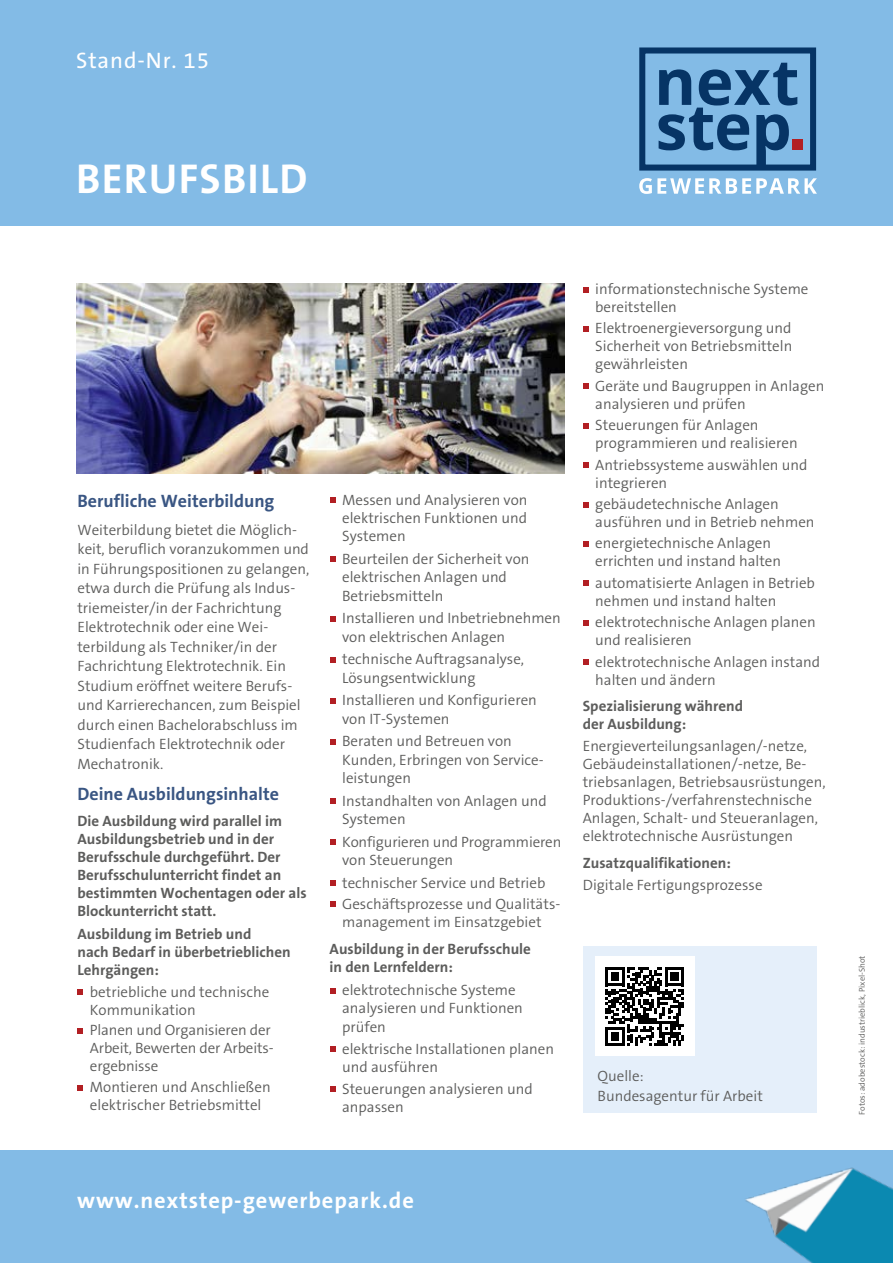
<style>
.page{position:relative;width:893px;height:1263px;background:#fff}
.page>*{position:absolute;margin:0;border:0;box-sizing:border-box;transform-origin:0 0}
.t1{font:700 42px "The Sans B7";letter-spacing:.03em;color:#fff}
.t2{font:700 22.5px "The Sans B7";letter-spacing:.04em;color:#fff}
.t3{font:22.5px "The Sans B5 Plain";letter-spacing:.04em;color:#fff}
.t4{font:700 18px "The Sans B7";color:#3a5683}
.t5{font:300 15px/18px "The Sans B4";color:#5d5d5c}
.t6{font:700 15px/18px "The Sans B7";color:#5d5d5c}
.t7{font:300 8.4px "The Sans B4";color:#5d5d5c}
</style>
<div class="page">
<div style="left:583px;top:946px;width:233px;height:167px;background:#e5effa"></div>
<svg style="left:77px;top:989px;width:6px;height:6px"></svg>
<svg style="left:77px;top:1028px;width:6px;height:6px"></svg>
<svg style="left:77px;top:1085px;width:6px;height:5px"></svg>
<img style="left:77px;top:283px;width:488px;height:190px">
<svg style="left:330px;top:497px;width:6px;height:6px"></svg>
<svg style="left:330px;top:556px;width:6px;height:6px"></svg>
<svg style="left:330px;top:616px;width:6px;height:6px"></svg>
<svg style="left:330px;top:657px;width:6px;height:6px"></svg>
<svg style="left:330px;top:698px;width:6px;height:6px"></svg>
<svg style="left:330px;top:739px;width:6px;height:6px"></svg>
<svg style="left:330px;top:798px;width:6px;height:6px"></svg>
<svg style="left:330px;top:839px;width:6px;height:6px"></svg>
<svg style="left:330px;top:880px;width:6px;height:6px"></svg>
<svg style="left:330px;top:901px;width:6px;height:6px"></svg>
<svg style="left:330px;top:988px;width:6px;height:5px"></svg>
<svg style="left:330px;top:1046px;width:6px;height:6px"></svg>
<svg style="left:330px;top:1086px;width:6px;height:6px"></svg>
<svg style="left:583px;top:287px;width:6px;height:6px"></svg>
<svg style="left:583px;top:326px;width:6px;height:6px"></svg>
<svg style="left:583px;top:383px;width:6px;height:6px"></svg>
<svg style="left:583px;top:423px;width:6px;height:6px"></svg>
<svg style="left:583px;top:462px;width:6px;height:6px"></svg>
<svg style="left:583px;top:502px;width:6px;height:6px"></svg>
<svg style="left:583px;top:541px;width:6px;height:6px"></svg>
<svg style="left:583px;top:580px;width:6px;height:6px"></svg>
<svg style="left:583px;top:620px;width:6px;height:6px"></svg>
<svg style="left:583px;top:659px;width:6px;height:6px"></svg>
<div style="left:595px;top:956px;width:100px;height:100px;background:#fff"></div>
<svg style="left:605px;top:967px;width:79px;height:78px"></svg>
<div style="left:0;top:0;width:893px;height:225px;background:#83bbe6"></div>
<div style="left:0;top:1150px;width:893px;height:113px;background:#83bbe6"></div>
<img style="left:745px;top:1167px;width:148px;height:96px">
<div style="left:639px;top:47px;width:177px;height:124px;border:6px solid #063465"></div>
<svg style="left:658px;top:63px;width:139px;height:102px"></svg>
<div style="left:792px;top:139px;width:10px;height:11px;background:#b21f23"></div>
<svg style="left:639px;top:178px;width:178px;height:16px"></svg>
<h2 class="t3" style="left:76px;top:48px;width:134px">Stand-Nr. 15</h2>
<h1 class="t1" style="left:76px;top:157px;width:233px">BERUFSBILD</h1>
<p class="t4" style="left:77px;top:491px;width:198px">Berufliche Weiterbildung</p>
<p class="t5" style="left:77px;top:521px;width:233px;line-height:19.5px">Weiterbildung bietet die Möglich&shy;keit, beruflich voranzukommen und in Führungspositionen zu gelangen, etwa durch die Prüfung als Indus&shy;triemeister/in der Fachrichtung<br>Elektrotechnik oder eine Wei&shy;terbildung als Techniker/in der<br>Fachrichtung Elektrotechnik. Ein<br>Studium eröffnet weitere Berufs&shy;und Karrierechancen, zum Beispiel durch einen Bachelorabschluss im<br>Studienfach Elektrotechnik oder<br>Mechatronik.</p>
<p class="t4" style="left:77px;top:784px;width:203px">Deine Ausbildungsinhalte</p>
<p class="t6" style="left:77px;top:813px;width:231px">Die Ausbildung wird parallel im<br>Ausbildungsbetrieb und in der<br>Berufsschule durchgeführt. Der<br>Berufsschulunterricht findet an bestimmten Wochentagen oder als<br>Blockunterricht statt.</p>
<p class="t6" style="left:77px;top:925px;width:215px">Ausbildung im Betrieb und<br>nach Bedarf in überbetrieblichen<br>Lehrgängen:</p>
<p class="t5" style="left:90px;top:984px;width:181px">betriebliche und technische<br>Kommunikation</p>
<p class="t5" style="left:90px;top:1022px;width:185px">Planen und Organisieren der<br>Arbeit, Bewerten der Arbeits&shy;ergebnisse</p>
<p class="t5" style="left:90px;top:1079px;width:182px">Montieren und Anschließen elektrischer Betriebsmittel</p>
<p class="t5" style="left:342px;top:491px;width:187px;text-align:justify">Messen und Analysieren von elektrischen Funktionen und Systemen</p>
<p class="t5" style="left:342px;top:551px;width:189px">Beurteilen der Sicherheit von elektrischen Anlagen und<br>Betriebsmitteln</p>
<p class="t5" style="left:342px;top:610px;width:220px">Installieren und Inbetriebnehmen von elektrischen Anlagen</p>
<p class="t5" style="left:342px;top:651px;width:184px">technische Auftragsanalyse,<br>Lösungsentwicklung</p>
<p class="t5" style="left:342px;top:692px;width:196px">Installieren und Konfigurieren von IT-Systemen</p>
<p class="t5" style="left:342px;top:733px;width:203px">Beraten und Betreuen von<br>Kunden, Erbringen von Service&shy;leistungen</p>
<p class="t5" style="left:342px;top:792px;width:206px">Instandhalten von Anlagen und<br>Systemen</p>
<p class="t5" style="left:342px;top:833px;width:221px">Konfigurieren und Programmieren von Steuerungen</p>
<p class="t5" style="left:342px;top:873px;width:220px;line-height:21.3px">technischer Service und Betrieb<br>Geschäftsprozesse und Qualitäts-</p>
<p class="t5" style="left:342px;top:914px;width:201px">management im Einsatzgebiet</p>
<p class="t6" style="left:330px;top:941px;width:203px">Ausbildung in der Berufsschule in den Lernfeldern:</p>
<p class="t5" style="left:342px;top:982px;width:182px">elektrotechnische Systeme analysieren und Funktionen prüfen</p>
<p class="t5" style="left:342px;top:1040px;width:213px">elektrische Installationen planen und ausführen</p>
<p class="t5" style="left:342px;top:1080px;width:192px">Steuerungen analysieren und anpassen</p>
<p class="t5" style="left:595px;top:281px;width:215px">informationstechnische Systeme bereitstellen</p>
<p class="t5" style="left:595px;top:320px;width:199px;text-align:justify">Elektroenergieversorgung und Sicherheit von Betriebsmitteln gewährleisten</p>
<p class="t5" style="left:595px;top:378px;width:231px">Geräte und Baugruppen in Anlagen analysieren und prüfen</p>
<p class="t5" style="left:595px;top:417px;width:204px">Steuerungen für Anlagen programmieren und realisieren</p>
<p class="t5" style="left:595px;top:456px;width:214px">Antriebssysteme auswählen und integrieren</p>
<p class="t5" style="left:595px;top:496px;width:221px">gebäudetechnische Anlagen ausführen und in Betrieb nehmen</p>
<p class="t5" style="left:595px;top:535px;width:187px">energietechnische Anlagen errichten und instand halten</p>
<p class="t5" style="left:595px;top:575px;width:221px">automatisierte Anlagen in Betrieb nehmen und instand halten</p>
<p class="t5" style="left:595px;top:614px;width:222px">elektrotechnische Anlagen planen und realisieren</p>
<p class="t5" style="left:595px;top:653px;width:226px">elektrotechnische Anlagen instand halten und ändern</p>
<p class="t6" style="left:583px;top:698px;width:162px">Spezialisierung während der Ausbildung:</p>
<p class="t5" style="left:583px;top:738px;width:244px">Energieverteilungsanlagen/-netze, Gebäudeinstallationen/-netze, Be&shy;triebsanlagen, Betriebsausrüstungen, Produktions-/verfahrenstechnische Anlagen, Schalt- und Steueranlagen, elektrotechnische Ausrüstungen</p>
<p class="t6" style="left:583px;top:855px;width:150px">Zusatzqualifikationen:</p>
<p class="t5" style="left:583px;top:877px;width:181px">Digitale Fertigungsprozesse</p>
<p class="t5" style="left:597px;top:1067px;width:167px;line-height:19.5px">Quelle:<br>Bundesagentur für Arbeit</p>
<h2 class="t2" style="left:77px;top:1189px;width:338px">www.nextstep-gewerbepark.de</h2>
<p class="t7" style="left:858px;top:1115px;width:161px;rotate:-90deg">Fotos: adobestock: industrieblick, Pixel-Shot</p>
</div>
